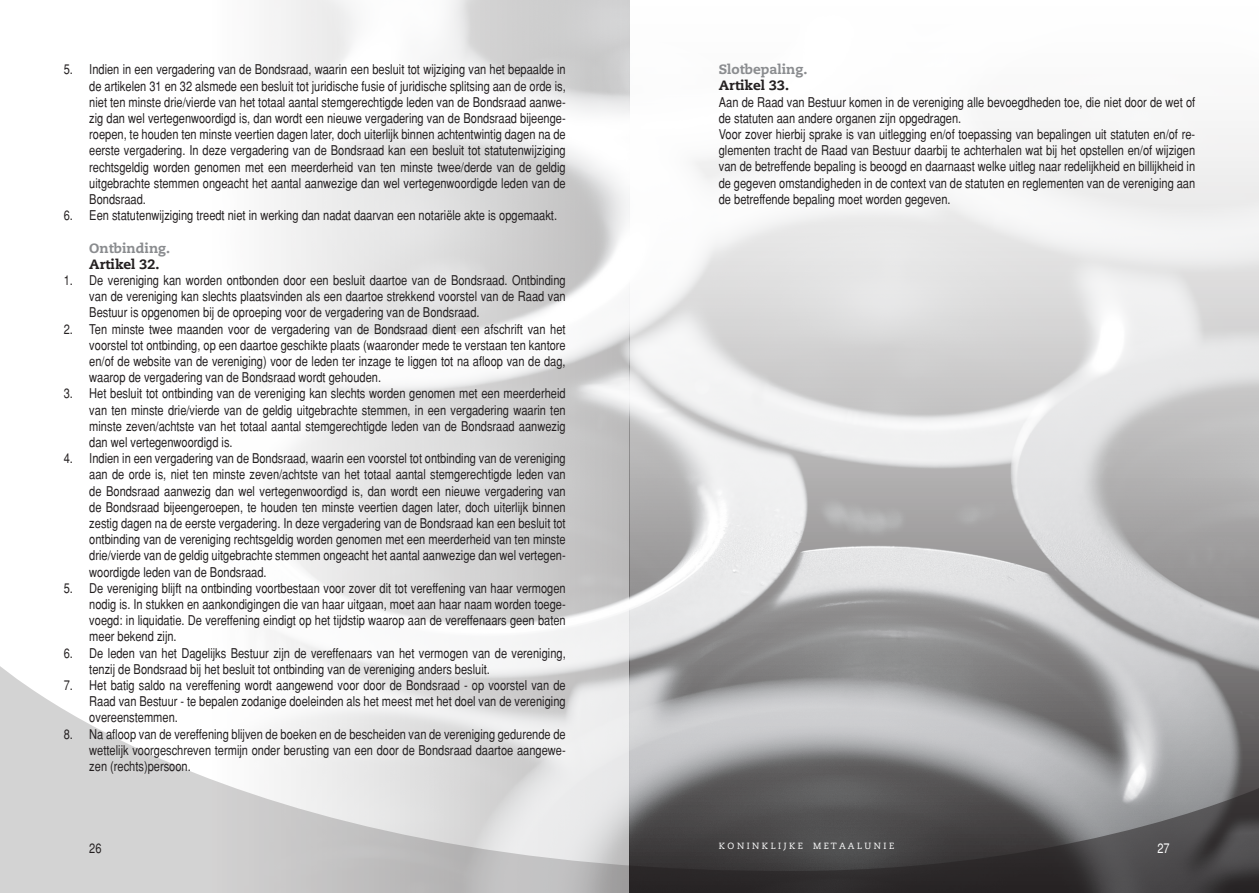
<style>
.page{position:relative;width:1259px;height:893px;background:#fff}
.page>*{position:absolute;margin:0;border:0;box-sizing:border-box;transform-origin:0 0}
.t1{font:condensed 13.5px/16.2px "Helvetica";color:#231f20;text-align:justify}
.t2{font:800 13.5px "Caecilia LT Std";color:#8a8c8f}
.t3{font:800 13.5px "Caecilia LT Std";color:#231f20}
.t4{font:condensed 13.5px "Helvetica";color:#fff}
.t5{font:9px "Caecilia LT Std";color:#fff}
</style>
<div class="page">
<img style="left:269px;top:0;width:990px;height:651px">
<svg style="left:629px;top:651px;width:630px;height:242px;background:#7c7b7c"></svg>
<svg style="left:0;top:651px;width:629px;height:242px"></svg>
<p class="t1" style="left:89px;top:61px;width:478px;text-indent:-26px">5. Indien in een vergadering van de Bondsraad, waarin een besluit tot wijziging van het bepaalde in de artikelen 31 en 32 alsmede een besluit tot juridische fusie of juridische splitsing aan de orde is, niet ten minste drie/vierde van het totaal aantal stemgerechtigde leden van de Bondsraad aanwe&shy;zig dan wel vertegenwoordigd is, dan wordt een nieuwe vergadering van de Bondsraad bijeenge&shy;roepen, te houden ten minste veertien dagen later, doch uiterlijk binnen achtentwintig dagen na de eerste vergadering. In deze vergadering van de Bondsraad kan een besluit tot statutenwijziging rechtsgeldig worden genomen met een meerderheid van ten minste twee/derde van de geldig uitgebrachte stemmen ongeacht het aantal aanwezige dan wel vertegenwoordigde leden van de Bondsraad.</p>
<p class="t1" style="left:64px;top:207px;width:495px">6. Een statutenwijziging treedt niet in werking dan nadat daarvan een notariële akte is opgemaakt.</p>
<p class="t2" style="left:89px;top:239px;width:82px">Ontbinding.</p>
<p class="t3" style="left:89px;top:256px;width:72px">Artikel 32.</p>
<p class="t1" style="left:89px;top:272px;width:478px;text-indent:-26px">1. De vereniging kan worden ontbonden door een besluit daartoe van de Bondsraad. Ontbinding van de vereniging kan slechts plaatsvinden als een daartoe strekkend voorstel van de Raad van Bestuur is opgenomen bij de oproeping voor de vergadering van de Bondsraad.</p>
<p class="t1" style="left:89px;top:321px;width:478px;text-indent:-26px">2. Ten minste twee maanden voor de vergadering van de Bondsraad dient een afschrift van het voorstel tot ontbinding, op een daartoe geschikte plaats (waaronder mede te verstaan ten kantore en/of de website van de vereniging) voor de leden ter inzage te liggen tot na afloop van de dag, waarop de vergadering van de Bondsraad wordt gehouden.</p>
<p class="t1" style="left:89px;top:385px;width:478px;text-indent:-26px">3. Het besluit tot ontbinding van de vereniging kan slechts worden genomen met een meerderheid van ten minste drie/vierde van de geldig uitgebrachte stemmen, in een vergadering waarin ten minste zeven/achtste van het totaal aantal stemgerechtigde leden van de Bondsraad aanwezig dan wel vertegenwoordigd is.</p>
<p class="t1" style="left:89px;top:450px;width:478px;text-indent:-26px">4. Indien in een vergadering van de Bondsraad, waarin een voorstel tot ontbinding van de vereniging aan de orde is, niet ten minste zeven/achtste van het totaal aantal stemgerechtigde leden van de Bondsraad aanwezig dan wel vertegenwoordigd is, dan wordt een nieuwe vergadering van de Bondsraad bijeengeroepen, te houden ten minste veertien dagen later, doch uiterlijk binnen zestig dagen na de eerste vergadering. In deze vergadering van de Bondsraad kan een besluit tot ontbinding van de vereniging rechtsgeldig worden genomen met een meerderheid van ten minste drie/vierde van de geldig uitgebrachte stemmen ongeacht het aantal aanwezige dan wel vertegen&shy;woordigde leden van de Bondsraad.</p>
<p class="t1" style="left:89px;top:580px;width:478px;text-indent:-26px">5. De vereniging blijft na ontbinding voortbestaan voor zover dit tot vereffening van haar vermogen nodig is. In stukken en aankondigingen die van haar uitgaan, moet aan haar naam worden toege&shy;voegd: in liquidatie. De vereffening eindigt op het tijdstip waarop aan de vereffenaars geen baten meer bekend zijn.</p>
<p class="t1" style="left:89px;top:645px;width:478px;text-indent:-26px">6. De leden van het Dagelijks Bestuur zijn de vereffenaars van het vermogen van de vereniging, tenzij de Bondsraad bij het besluit tot ontbinding van de vereniging anders besluit.</p>
<p class="t1" style="left:89px;top:677px;width:478px;text-indent:-26px">7. Het batig saldo na vereffening wordt aangewend voor door de Bondsraad - op voorstel van de Raad van Bestuur - te bepalen zodanige doeleinden als het meest met het doel van de vereniging overeenstemmen.</p>
<p class="t1" style="left:89px;top:726px;width:478px;text-indent:-26px">8. Na afloop van de vereffening blijven de boeken en de bescheiden van de vereniging gedurende de wettelijk voorgeschreven termijn onder berusting van een door de Bondsraad daartoe aangewe&shy;zen (rechts)persoon.</p>
<p class="t2" style="left:719px;top:61px;width:90px">Slotbepaling.</p>
<p class="t3" style="left:719px;top:77px;width:72px">Artikel 33.</p>
<p class="t1" style="left:719px;top:94px;width:478px;text-align:left">Aan de Raad van Bestuur komen in de vereniging alle bevoegdheden toe, die niet door de wet of de statuten aan andere organen zijn opgedragen.<br>Voor zover hierbij sprake is van uitlegging en/of toepassing van bepalingen uit statuten en/of re&shy;glementen tracht de Raad van Bestuur daarbij te achterhalen wat bij het opstellen en/of wijzigen van de betreffende bepaling is beoogd en daarnaast welke uitleg naar redelijkheid en billijkheid in de gegeven omstandigheden in de context van de statuten en reglementen van de vereniging aan de betreffende bepaling moet worden gegeven.</p>
<p class="t5" style="left:719px;top:840px;width:177px">K O N I N K L I J K E M E T A A L U N I E</p>
<p class="t1" style="left:89px;top:839px;width:14px">26</p>
<p class="t4" style="left:1157px;top:840px;width:14px">27</p>
</div>
